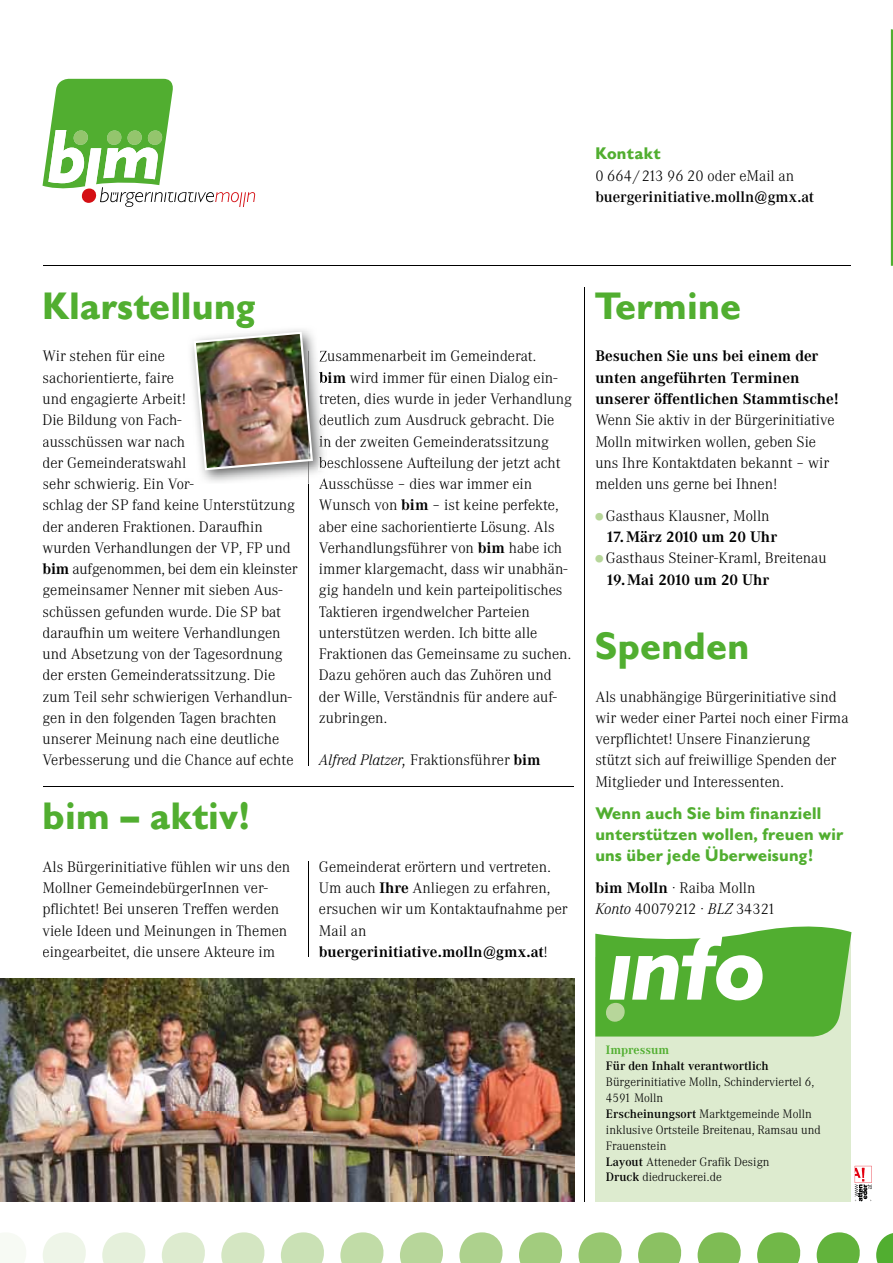
<style>
.page{position:relative;width:893px;height:1263px;background:#fff}
.page>*{position:absolute;margin:0;border:0;box-sizing:border-box;transform-origin:0 0}
.t1{font:700 37.5px "Gill Sans BQ";letter-spacing:-.005em;color:#51ae30}
.t2{font:700 16.5px/21.3px "Gill Sans BQ";color:#51ae30}
.t3{font:300 15px/21.3px "Corporate ABQ";color:#000}
.t4{font:700 15px/21.3px "Corporate ABQ";color:#000}
.t5{font:500 15px "Corporate ABQ";color:#000}
.t6{font:300 12px/15.9px "Corporate ABQ";color:#000}
.t7{font:500 12px "Corporate ABQ";color:#000}
.t8{font:700 12px "Corporate ABQ";color:#51ae30}
.s1{font-weight:700}
.s2{font-style:italic}
.s3{font-family:"Berthold Pi BQ";font-weight:400;color:#b7d69a}
.s4{font-weight:500}
</style>
<div class="page">
<hr style="left:584px;top:287px;width:1px;height:914px;background:#000">
<svg style="left:43px;top:79px;width:212px;height:128px"></svg>
<div style="left:595px;top:957px;width:255px;height:244px;background:#ddebcf"></div>
<svg style="left:595px;top:926px;width:256px;height:110px;background:#7ec265"></svg>
<svg style="left:855px;top:1166px;width:17px;height:35px"></svg>
<hr style="left:43px;top:266px;width:807px;height:1px;background:#000">
<hr style="left:308px;top:484px;width:1px;height:281px;background:#000">
<hr style="left:308px;top:861px;width:1px;height:96px;background:#000">
<hr style="left:43px;top:786px;width:531px;height:1px;background:#000">
<img style="left:0;top:978px;width:574px;height:223px">
<svg style="left:876px;top:1233px;width:17px;height:30px"></svg>
<svg style="left:817px;top:1232px;width:43px;height:31px"></svg>
<svg style="left:757px;top:1232px;width:44px;height:31px"></svg>
<svg style="left:698px;top:1232px;width:43px;height:31px"></svg>
<svg style="left:638px;top:1232px;width:44px;height:31px"></svg>
<svg style="left:578px;top:1232px;width:44px;height:31px"></svg>
<svg style="left:519px;top:1232px;width:43px;height:31px"></svg>
<svg style="left:459px;top:1232px;width:44px;height:31px"></svg>
<svg style="left:400px;top:1232px;width:43px;height:31px"></svg>
<svg style="left:340px;top:1232px;width:44px;height:31px"></svg>
<svg style="left:281px;top:1232px;width:43px;height:31px"></svg>
<svg style="left:221px;top:1232px;width:44px;height:31px"></svg>
<svg style="left:162px;top:1232px;width:43px;height:31px"></svg>
<svg style="left:102px;top:1232px;width:44px;height:31px"></svg>
<svg style="left:43px;top:1232px;width:43px;height:31px"></svg>
<svg style="left:0;top:1233px;width:26px;height:30px"></svg>
<img style="left:191px;top:328px;width:136px;height:154px">
<svg style="left:319px;top:351px;width:8px;height:11px"></svg>
<svg style="left:319px;top:372px;width:8px;height:11px"></svg>
<img style="left:319px;top:393px;width:8px;height:14px">
<img style="left:320px;top:414px;width:7px;height:14px">
<img style="left:319px;top:436px;width:8px;height:14px">
<img style="left:319px;top:457px;width:8px;height:14px">
<svg style="left:319px;top:478px;width:8px;height:6px"></svg>
<img style="left:308px;top:470px;width:1px;height:14px">
<img style="left:236px;top:324px;width:18px;height:4px">
<svg style="left:186px;top:478px;width:8px;height:6px"></svg>
<img style="left:194px;top:332px;width:119px;height:138px">
<svg style="left:891px;top:29px;width:2px;height:237px"></svg>
<p class="t2" style="left:595px;top:143px;width:66px">Kontakt</p>
<p class="t3" style="left:595px;top:165px;width:200px">0 664 / 213 96 20 oder eMail an</p>
<p class="t5" style="left:595px;top:188px;width:220px">buergerinitiative.molln@gmx.at</p>
<h1 class="t1" style="left:43px;top:284px;width:214px">Klarstellung</h1>
<p class="t3" style="left:43px;top:346px;width:256px">Wir stehen für eine<br>sachorientierte, faire<br>und engagierte Arbeit!<br>Die Bildung von Fach-<br>ausschüssen war nach<br>der Gemeinderatswahl<br>sehr schwierig. Ein Vor-<br>schlag der SP fand keine Unterstützung der anderen Fraktionen. Daraufhin wurden Verhandlungen der VP, FP und <span class="s1">bim</span> aufgenommen, bei dem ein kleinster gemeinsamer Nenner mit sieben Aus&shy;schüssen gefunden wurde. Die SP bat daraufhin um weitere Verhandlungen und Absetzung von der Tagesordnung der ersten Gemeinderatssitzung. Die zum Teil sehr schwierigen Verhandlun&shy;gen in den folgenden Tagen brachten unserer Meinung nach eine deutliche<br>Verbesserung und die Chance auf echte</p>
<p class="t3" style="left:319px;top:346px;width:254px">Zusammenarbeit im Gemeinderat.<br><span class="s1">bim</span> wird immer für einen Dialog ein&shy;treten, dies wurde in jeder Verhandlung deutlich zum Ausdruck gebracht. Die<br>in der zweiten Gemeinderatssitzung beschlossene Aufteilung der jetzt acht Ausschüsse – dies war immer ein Wunsch von <span class="s1">bim</span> – ist keine perfekte, aber eine sachorientierte Lösung. Als Verhandlungsführer von <span class="s1">bim</span> habe ich immer klargemacht, dass wir unabhän&shy;gig handeln und kein parteipolitisches Taktieren irgendwelcher Parteien unterstützen werden. Ich bitte alle Fraktionen das Gemeinsame zu suchen.<br>Dazu ge hören auch das Zuhören und der Wille, Verständnis für andere auf&shy;zubringen.</p>
<p class="t3" style="left:319px;top:750px;width:223px"><span class="s2">Alfred Platzer,</span> Fraktionsführer <span class="s1">bim</span></p>
<h1 class="t1" style="left:43px;top:794px;width:208px">bim – aktiv!</h1>
<p class="t3" style="left:43px;top:856px;width:249px">Als Bürgerinitiative fühlen wir uns den Mollner GemeindebürgerInnen ver&shy;pflichtet! Bei unseren Treffen werden viele Ideen und Meinungen in Themen eingearbeitet, die unsere Akteure im</p>
<p class="t3" style="left:319px;top:856px;width:250px">Gemeinderat erörtern und vertreten.<br>Um auch <span class="s1">Ihre</span> Anliegen zu erfahren, ersuchen wir um Kontaktaufnahme per<br>Mail an <span class="s1">buergerinitiative.molln@gmx.at</span>!</p>
<h1 class="t1" style="left:595px;top:284px;width:148px">Termine</h1>
<p class="t4" style="left:595px;top:346px;width:245px">Besuchen Sie uns bei einem der unten angeführten Terminen unserer öffent lichen Stammtische!</p>
<p class="t3" style="left:595px;top:410px;width:241px">Wenn Sie aktiv in der Bürgerinitiative Molln mitwirken wollen, geben Sie uns Ihre Kontaktdaten bekannt – wir melden uns gerne bei Ihnen!</p>
<p class="t3" style="left:595px;top:505px;width:176px"><span class="s3">2</span> Gasthaus Klausner, Molln</p>
<p class="t3" style="left:595px;top:526px;width:233px;text-indent:11px"><span class="s1">17. März 2010 um 20 Uhr<br></span><span class="s3">2</span> Gasthaus Steiner-Kraml, Breitenau</p>
<p class="t4" style="left:606px;top:569px;width:165px">19. Mai 2010 um 20 Uhr</p>
<h1 class="t1" style="left:595px;top:624px;width:156px">Spenden</h1>
<p class="t3" style="left:595px;top:686px;width:255px">Als unabhängige Bürgerinitiative sind wir weder einer Partei noch einer Firma verpflichtet! Unsere Finanzierung stützt sich auf freiwillige Spenden der Mitglieder und Interessenten.</p>
<p class="t2" style="left:595px;top:802px;width:250px">Wenn auch Sie bim finanziell unterstützen wollen, freuen wir uns über jede Überweisung!</p>
<p class="t3" style="left:595px;top:877px;width:182px"><span class="s1">bim Molln</span> · Raiba Molln<br><span class="s2">Konto</span> 40079212 · <span class="s2">BLZ</span> 34321</p>
<p class="t8" style="left:606px;top:1043px;width:65px">Impressum</p>
<p class="t7" style="left:606px;top:1059px;width:164px">Für den Inhalt verantwortlich</p>
<p class="t6" style="left:606px;top:1074px;width:216px">Bürger initiative Molln, Schinderviertel 6,<br>4591 Molln<br><span class="s4">Erscheinungsort</span> Markt gemeinde Molln inklusive Ortsteile Breitenau, Ramsau und<br>Frauenstein<br><span class="s4">Layout</span> Atteneder Grafik Design<br><span class="s4">Druck</span> diedruckerei.de</p>
</div>
